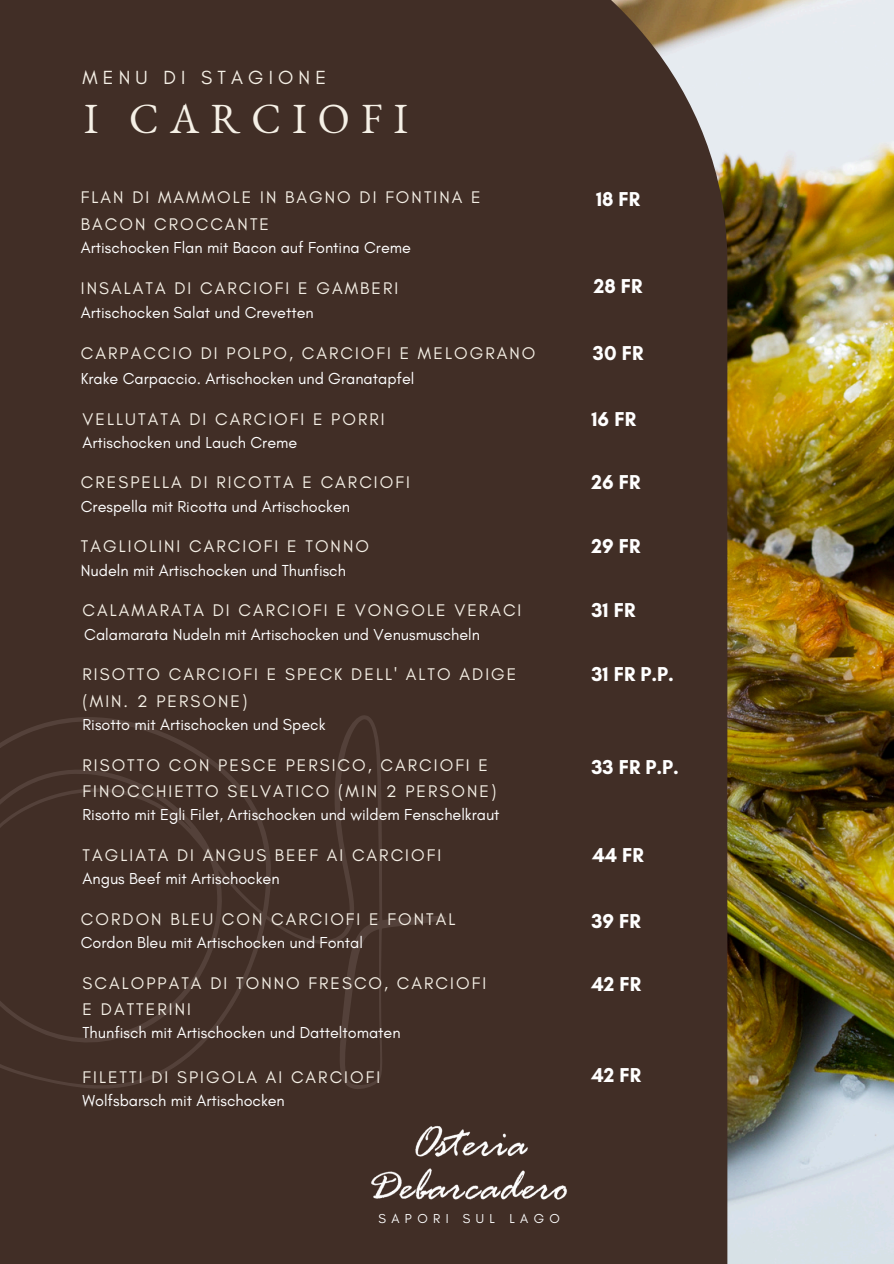
<style>
.page{position:relative;width:894px;height:1264px;background:#fff}
.page>*{position:absolute;margin:0;border:0;box-sizing:border-box;transform-origin:0 0}
.t1{font:41.85px "EB Garamond";letter-spacing:.27em;color:#f5f0e6}
.t2{font:700 20.55px "Glacial Indifference";color:#fff}
.t3{font:19.35px "Glacial Indifference";letter-spacing:.27em;color:#f5f0e6}
.t4{font:17.1px/26.7px "Glacial Indifference";letter-spacing:.12em;color:#f5f0e6}
.t5{font:16.2px "Glacial Indifference";color:#fff}
.t6{font:13.2px "Glacial Indifference";letter-spacing:.41em;color:#fff}
</style>
<div class="page">
<img style="left:727px;top:0;width:166px;height:1263px">
<div style="left:0;top:0;width:727px;height:1263px;background:#412e26"></div>
<div style="left:0;top:715px;width:446px;height:383px;background:#412e26"></div>
<img style="left:359px;top:1121px;width:219px;height:83px">
<h2 class="t3" style="left:82px;top:65px;width:245px">MENU DI STAGIONE</h2>
<h4 class="t1" style="left:84px;top:90px;width:325px">I CARCIOFI</h4>
<h4 class="t4" style="left:81px;top:184px;width:401px">FLAN DI MAMMOLE IN BAGNO DI FONTINA E<br>BACON CROCCANTE</h4>
<p class="t5" style="left:81px;top:237px;width:331px">Artischocken Flan mit Bacon auf Fontina Creme</p>
<h4 class="t2" style="left:596px;top:187px;width:46px">18 FR</h4>
<p class="t4" style="left:81px;top:274px;width:319px">INSALATA DI CARCIOFI E GAMBERI</p>
<h4 class="t5" style="left:81px;top:303px;width:234px">Artischocken Salat und Crevetten</h4>
<p class="t2" style="left:593px;top:273px;width:50px">28 FR</p>
<p class="t4" style="left:81px;top:340px;width:456px">CARPACCIO DI POLPO, CARCIOFI E MELOGRANO</p>
<h4 class="t5" style="left:81px;top:368px;width:335px">Krake Carpaccio. Artischocken und Granatapfel</h4>
<p class="t2" style="left:592px;top:340px;width:52px">30 FR</p>
<h4 class="t4" style="left:82px;top:405px;width:303px">VELLUTATA DI CARCIOFI E PORRI</h4>
<p class="t5" style="left:82px;top:432px;width:216px">Artischocken und Lauch Creme</p>
<h4 class="t2" style="left:591px;top:406px;width:46px">16 FR</h4>
<p class="t4" style="left:81px;top:469px;width:330px">CRESPELLA DI RICOTTA E CARCIOFI</p>
<p class="t5" style="left:81px;top:496px;width:271px">Crespella mit Ricotta und Artischocken</p>
<h4 class="t2" style="left:591px;top:470px;width:50px">26 FR</h4>
<p class="t4" style="left:81px;top:533px;width:289px">TAGLIOLINI CARCIOFI E TONNO</p>
<p class="t5" style="left:81px;top:560px;width:266px">Nudeln mit Artischocken und Thunfisch</p>
<h4 class="t2" style="left:591px;top:533px;width:50px">29 FR</h4>
<p class="t4" style="left:82px;top:597px;width:440px">CALAMARATA DI CARCIOFI E VONGOLE VERACI</p>
<h4 class="t5" style="left:84px;top:624px;width:397px">Calamarata Nudeln mit Artischocken und Venusmuscheln</h4>
<h4 class="t2" style="left:591px;top:597px;width:45px">31 FR</h4>
<p class="t4" style="left:82px;top:660px;width:435px">RISOTTO CARCIOFI E SPECK DELL' ALTO ADIGE (MIN. 2 PERSONE)</p>
<h4 class="t5" style="left:82px;top:714px;width:244px">Risotto mit Artischocken und Speck</h4>
<p class="t2" style="left:591px;top:661px;width:84px">31 FR P.P.</p>
<p class="t4" style="left:82px;top:751px;width:415px">RISOTTO CON PESCE PERSICO, CARCIOFI E<br>FINOCCHIETTO SELVATICO (MIN 2 PERSONE)</p>
<h2 class="t5" style="left:82px;top:804px;width:418px">Risotto mit Egli Filet, Artischocken und wildem Fenschelkraut</h2>
<h2 class="t2" style="left:591px;top:754px;width:89px">33 FR P.P.</h2>
<h2 class="t4" style="left:82px;top:841px;width:360px">TAGLIATA DI ANGUS BEEF AI CARCIOFI</h2>
<h2 class="t5" style="left:82px;top:868px;width:198px">Angus Beef mit Artischocken</h2>
<h2 class="t2" style="left:592px;top:842px;width:53px">44 FR</h2>
<h2 class="t4" style="left:81px;top:905px;width:376px">CORDON BLEU CON CARCIOFI E FONTAL</h2>
<h2 class="t5" style="left:81px;top:932px;width:283px">Cordon Bleu mit Artischocken und Fontal</h2>
<h2 class="t2" style="left:591px;top:908px;width:51px">39 FR</h2>
<h3 class="t4" style="left:82px;top:969px;width:405px">SCALOPPATA DI TONNO FRESCO, CARCIOFI<br>E DATTERINI</h3>
<h1 class="t5" style="left:82px;top:1022px;width:319px">Thunfisch mit Artischocken und Datteltomaten</h1>
<h4 class="t4" style="left:82px;top:1063px;width:299px">FILETTI DI SPIGOLA AI CARCIOFI</h4>
<p class="t5" style="left:82px;top:1091px;width:204px">Wolfsbarsch mit Artischocken</p>
<h2 class="t2" style="left:591px;top:971px;width:51px">42 FR</h2>
<h2 class="t2" style="left:591px;top:1062px;width:51px">42 FR</h2>
<p class="t6" style="left:378px;top:1210px;width:183px">SAPORI SUL LAGO</p>
</div>
